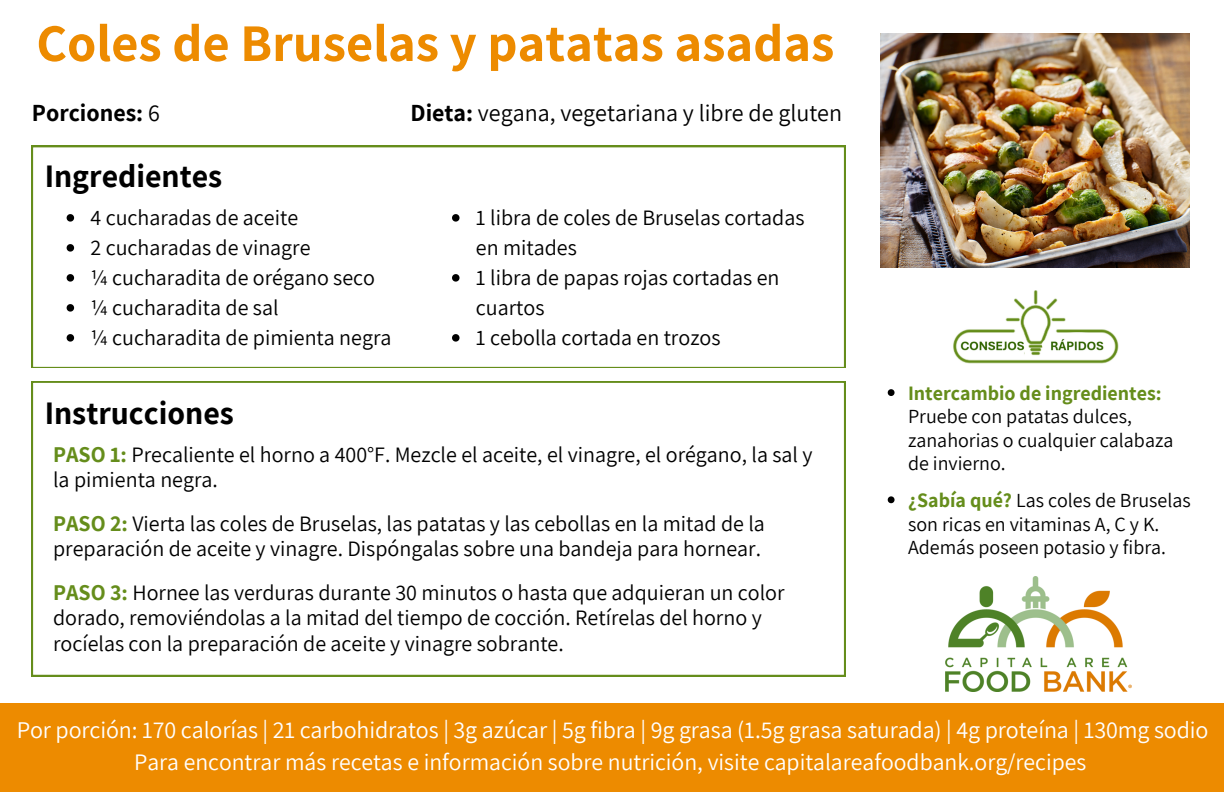
<style>
.page{position:relative;width:1224px;height:792px;background:#fff}
.page>*{position:absolute;margin:0;border:0;box-sizing:border-box;transform-origin:0 0}
.t1{font:700 53px "Assistant";color:#ed8b00}
.t2{font:700 32px "Assistant";color:#000}
.t3{font:24px "Assistant";letter-spacing:-.005em;color:#fff}
.t4{font:24px "Assistant";color:#000}
.t5{font:700 24px "Assistant";color:#000}
.t6{font:23.6px "Assistant";color:#fff}
.t7{font:22px/25.6px "Assistant";color:#000}
.t8{font:20px/23.4px "Assistant";color:#000}
.s1{font-weight:400}
.s2{font-weight:700}
.s3{font-weight:700;color:#658d1b}
</style>
<div class="page">
<div style="left:0;top:703px;width:1224px;height:89px;background:#ed8b00"></div>
<img style="left:945px;top:576px;width:186px;height:116px">
<svg style="left:32px;top:146px;width:813px;height:222px"></svg>
<svg style="left:32px;top:381px;width:813px;height:295px"></svg>
<svg style="left:452px;top:214px;width:8px;height:8px"></svg>
<svg style="left:452px;top:274px;width:8px;height:8px"></svg>
<svg style="left:452px;top:334px;width:8px;height:8px"></svg>
<svg style="left:67px;top:214px;width:7px;height:8px"></svg>
<svg style="left:67px;top:244px;width:7px;height:8px"></svg>
<svg style="left:67px;top:274px;width:7px;height:8px"></svg>
<svg style="left:67px;top:304px;width:7px;height:8px"></svg>
<svg style="left:67px;top:334px;width:7px;height:8px"></svg>
<svg style="left:888px;top:389px;width:7px;height:7px"></svg>
<svg style="left:888px;top:496px;width:7px;height:7px"></svg>
<img style="left:880px;top:33px;width:309px;height:235px">
<img style="left:953px;top:290px;width:166px;height:74px">
<p class="t1" style="left:36px;top:7px;width:799px">Coles de Bruselas y patatas asadas</p>
<p class="t5" style="left:32px;top:97px;width:129px">Porciones: <span class="s1">6</span></p>
<p class="t4" style="left:411px;top:97px;width:433px"><span class="s2">Dieta:</span> vegana, vegetariana y libre de gluten</p>
<p class="t2" style="left:45px;top:155px;width:179px">Ingredientes</p>
<h3 class="t7" style="left:90px;top:204px;width:209px">4 cucharadas de aceite</h3>
<h3 class="t7" style="left:90px;top:234px;width:222px">2 cucharadas de vinagre</h3>
<h3 class="t7" style="left:90px;top:264px;width:286px">¼ cucharadita de orégano seco</h3>
<p class="t7" style="left:90px;top:294px;width:190px">¼ cucharadita de sal</p>
<p class="t7" style="left:90px;top:324px;width:303px">¼ cucharadita de pimienta negra</p>
<h2 class="t2" style="left:45px;top:392px;width:191px">Instrucciones</h2>
<p class="t7" style="left:476px;top:202px;width:330px;line-height:30px">1 libra de coles de Bruselas cortadas en mitades</p>
<p class="t7" style="left:476px;top:262px;width:305px;line-height:30px">1 libra de papas rojas cortadas en cuartos</p>
<h2 class="t7" style="left:476px;top:324px;width:246px">1 cebolla cortada en trozos</h2>
<h3 class="t7" style="left:53px;top:441px;width:761px"><span class="s3">PASO 1:</span> Precaliente el horno a 400°F. Mezcle el aceite, el vinagre, el orégano, la sal y la pimienta negra.</h3>
<h1 class="t7" style="left:53px;top:510px;width:713px"><span class="s3">PASO 2:</span> Vierta las coles de Bruselas, las patatas y las cebollas en la mitad de la preparación de aceite y vinagre. Dispóngalas sobre una bandeja para hornear.</h1>
<h3 class="t7" style="left:53px;top:579px;width:733px"><span class="s3">PASO 3:</span> Hornee las verduras durante 30 minutos o hasta que adquieran un color dorado, removiéndolas a la mitad del tiempo de cocción. Retírelas del horno y rocíelas con la preparación de aceite y vinagre sobrante.</h3>
<p class="t8" style="left:908px;top:381px;width:267px"><span class="s3">Intercambio de ingredientes:<br></span>Pruebe con patatas dulces, zanahorias o cualquier calabaza de invierno.</p>
<p class="t8" style="left:908px;top:488px;width:284px"><span class="s3">¿Sabía qué?</span> Las coles de Bruselas son ricas en vitaminas A, C y K.<br>Además poseen potasio y fibra.</p>
<p class="t3" style="left:17px;top:713px;width:1193px">Por porción: 170 calorías | 21 carbohidratos | 3g azúcar | 5g fibra | 9g grasa (1.5g grasa saturada) | 4g proteína | 130mg sodio</p>
<p class="t6" style="left:134px;top:746px;width:954px">Para encontrar más recetas e información sobre nutrición, visite capitalareafoodbank.org/recipes</p>
</div>
